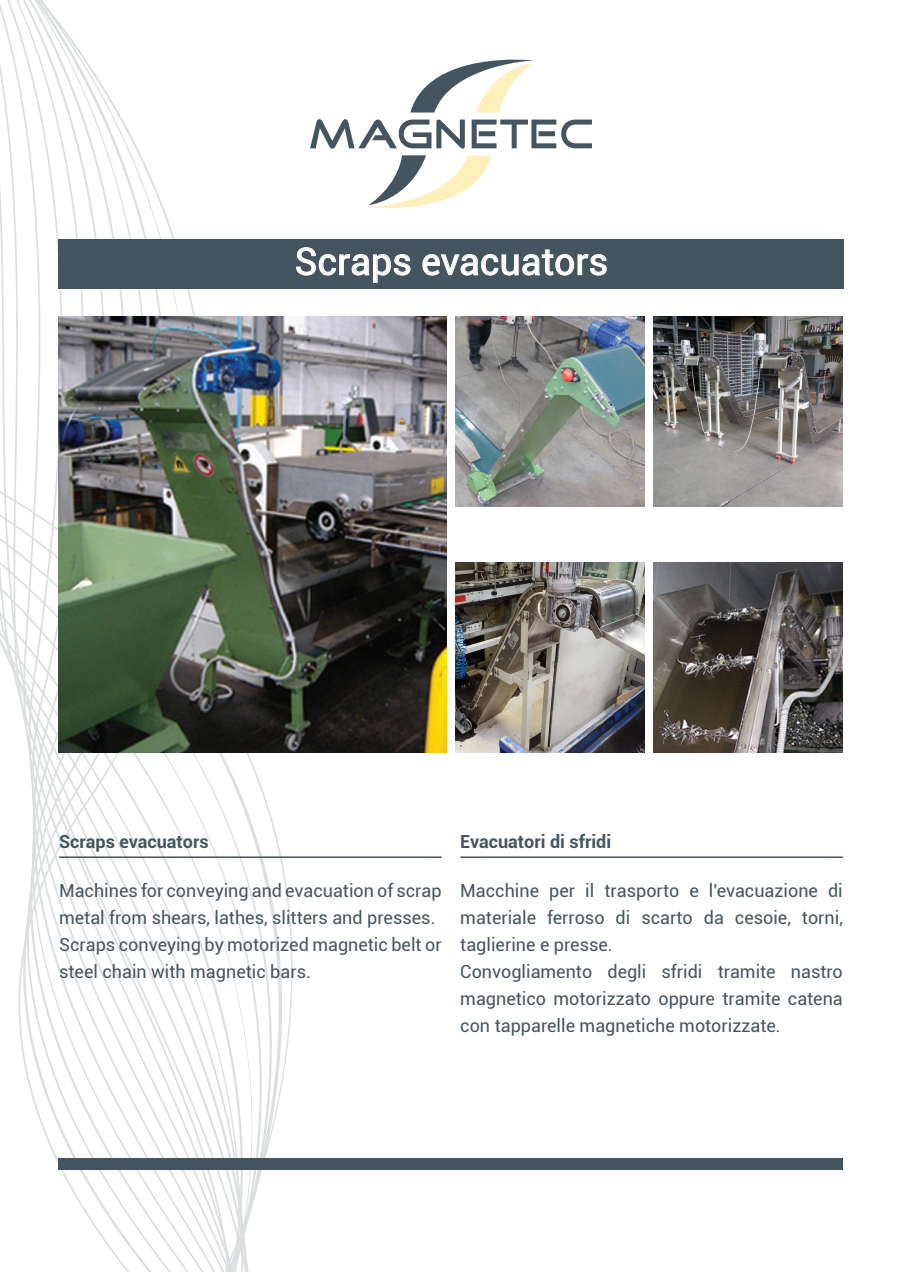
<style>
.page{position:relative;width:902px;height:1272px;background:#fff}
.page>*{position:absolute;margin:0;border:0;box-sizing:border-box;transform-origin:0 0}
.t1{font:37.5px "Roboto";color:#fff}
.t2{font:18px/27px "Roboto";color:#45555f}
.t3{font:700 18px "Roboto";color:#45555f}
</style>
<div class="page">
<svg style="left:226px;top:316px;width:36px;height:955px"></svg>
<svg style="left:0;top:0;width:226px;height:1271px"></svg>
<div style="left:58px;top:239px;width:785px;height:50px;background:#45555f"></div>
<svg style="left:296px;top:247px;width:115px;height:36px"></svg>
<svg style="left:422px;top:249px;width:185px;height:27px"></svg>
<svg style="left:369px;top:155px;width:122px;height:54px"></svg>
<svg style="left:410px;top:59px;width:123px;height:53px"></svg>
<svg style="left:310px;top:119px;width:155px;height:30px"></svg>
<svg style="left:471px;top:120px;width:121px;height:28px"></svg>
<div style="left:59px;top:1158px;width:784px;height:11px;background:#45555f"></div>
<hr style="left:59px;top:856px;width:382px;height:2px;background:#45555f">
<hr style="left:460px;top:856px;width:382px;height:2px;background:#45555f">
<img style="left:58px;top:317px;width:388px;height:435px">
<img style="left:455px;top:317px;width:189px;height:189px">
<img style="left:653px;top:317px;width:189px;height:189px">
<img style="left:455px;top:563px;width:189px;height:189px">
<img style="left:653px;top:563px;width:189px;height:189px">
<p class="t1" style="left:294px;top:235px;width:315px">Scraps evacuators</p>
<p class="t3" style="left:59px;top:829px;width:151px">Scraps evacuators</p>
<p class="t2" style="left:59px;top:876px;width:384px">Machines for conveying and evacuation of scrap metal from shears, lathes, slitters and presses.</p>
<p class="t2" style="left:59px;top:930px;width:384px">Scraps conveying by motorized magnetic belt or</p>
<p class="t2" style="left:59px;top:957px;width:253px">steel chain with magnetic bars.</p>
<p class="t3" style="left:460px;top:829px;width:152px">Evacuatori di sfridi</p>
<p class="t2" style="left:460px;top:876px;width:80px">Macchine</p>
<p class="t2" style="left:549px;top:876px;width:27px">per</p>
<p class="t2" style="left:585px;top:876px;width:11px">il</p>
<p class="t2" style="left:604px;top:876px;width:76px">trasporto</p>
<p class="t2" style="left:689px;top:876px;width:130px">'le evacuazione</p>
<p class="t2" style="left:828px;top:876px;width:16px">di</p>
<p class="t2" style="left:547px;top:903px;width:59px">ferroso</p>
<p class="t2" style="left:460px;top:903px;width:154px">materiale taglierine e presse.</p>
<p class="t2" style="left:615px;top:903px;width:16px">di</p>
<p class="t2" style="left:641px;top:903px;width:53px">scarto</p>
<p class="t2" style="left:703px;top:903px;width:22px">da</p>
<p class="t2" style="left:734px;top:903px;width:57px">cesoie,</p>
<p class="t2" style="left:801px;top:903px;width:42px">torni,</p>
<p class="t2" style="left:661px;top:957px;width:42px">sfridi</p>
<p class="t2" style="left:460px;top:957px;width:384px">Convogliamento<br>magnetico motorizzato oppure tramite catena con tapparelle magnetiche motorizzate.</p>
<p class="t2" style="left:607px;top:957px;width:40px">degli</p>
<p class="t2" style="left:717px;top:957px;width:60px">tramite</p>
<p class="t2" style="left:790px;top:957px;width:53px">nastro</p>
</div>
